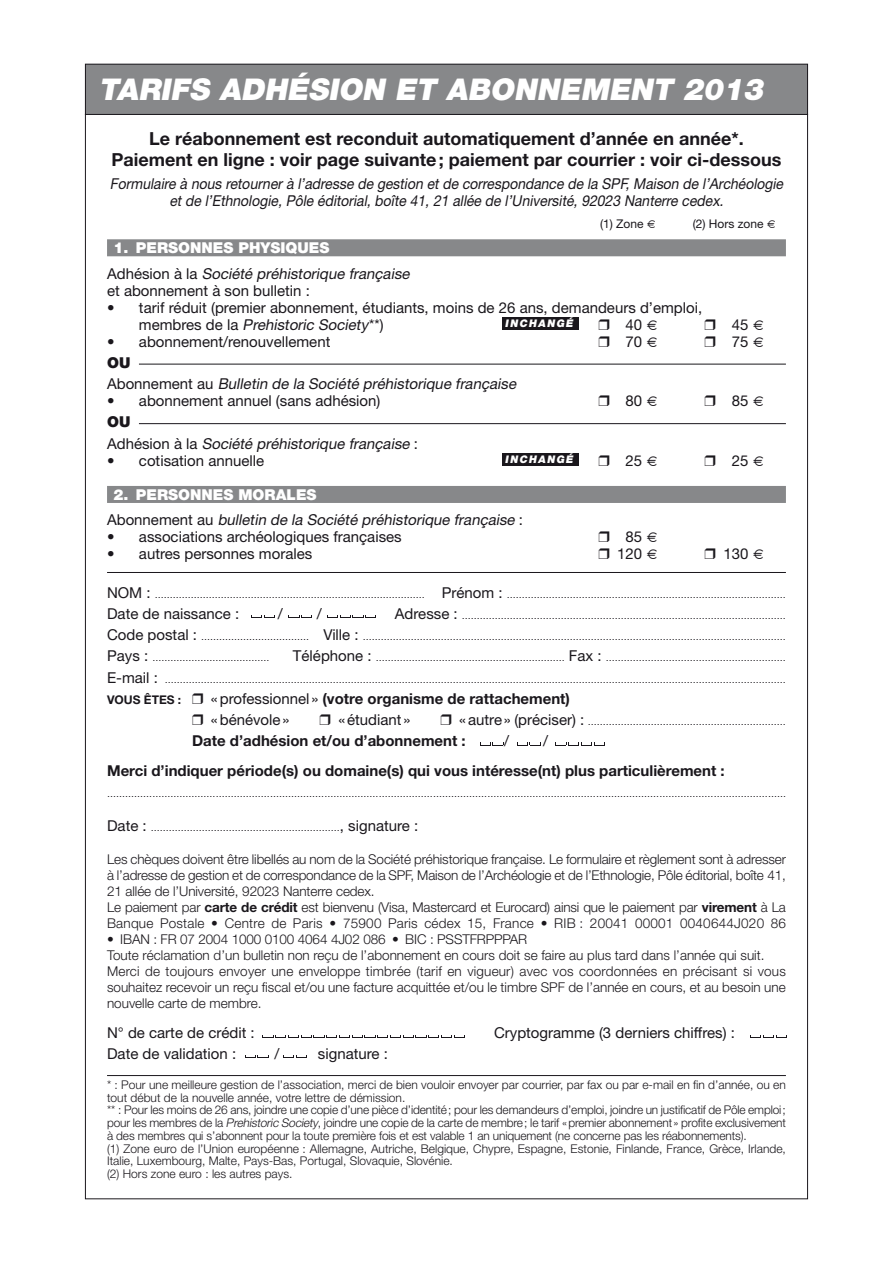
<style>
.page{position:relative;width:893px;height:1263px;background:#fff}
.page>*{position:absolute;margin:0;border:0;box-sizing:border-box;transform-origin:0 0}
.t1{font:italic 900 30px "Helvetica Neue";color:#fff}
.t2{font:700 18px/21.3px "Helvetica Neue";color:#1a171c;text-align:center}
.t3{font:15px/17px "Helvetica Neue";color:#1a171c}
.t4{font:italic 15px/25.5px "Helvetica Neue";color:#1a171c}
.t5{font:700 15px/21.3px "Helvetica Neue";color:#1a171c}
.t6{font:italic 15px/17px "Helvetica Neue";color:#1a171c;text-align:center;scale:.93 1}
.t7{font:300 13.5px/15.9px "Helvetica Neue";letter-spacing:-.005em;color:#1a171c}
.t8{font:300 12px/12.8px "Helvetica Neue";color:#1a171c}
.t9{font:12px "Helvetica Neue";color:#1a171c}
.t10{font:italic 900 10.5px "Helvetica Neue";color:#fff}
.t11{font:9px "Helvetica Neue";color:#1a171c}
.s1{font-family:"Charcoal"}
.s2{font-weight:900;font-style:normal;color:#fff}
.s3{font-style:normal}
.s4{font-style:italic}
.s5{font-weight:900;font-style:normal}
.s6{font-size:15px}
.s7{font-size:12px}
.s8{font-weight:400}
.s9{font-weight:700}
</style>
<div class="page">
<div style="left:107px;top:239px;width:679px;height:17px;background:#87888a"></div>
<hr style="left:139px;top:364px;width:647px;height:1px;background:#1a171c">
<hr style="left:139px;top:423px;width:647px;height:1px;background:#1a171c">
<div style="left:107px;top:486px;width:679px;height:17px;background:#87888a"></div>
<hr style="left:107px;top:572px;width:679px;height:1px;background:#1a171c">
<hr style="left:107px;top:1075px;width:679px;height:1px;background:#1a171c">
<div style="left:85px;top:64px;width:722px;height:50px;background:#87888a"></div>
<div style="left:85px;top:64px;width:723px;height:51px;border:1px solid #1a171c"></div>
<svg style="left:263px;top:1035px;width:202px;height:3px"></svg>
<svg style="left:245px;top:1055px;width:24px;height:3px"></svg>
<svg style="left:283px;top:1055px;width:24px;height:3px"></svg>
<svg style="left:750px;top:1035px;width:37px;height:3px"></svg>
<svg style="left:251px;top:615px;width:24px;height:3px"></svg>
<svg style="left:289px;top:615px;width:23px;height:3px"></svg>
<svg style="left:327px;top:615px;width:49px;height:3px"></svg>
<svg style="left:480px;top:743px;width:24px;height:3px"></svg>
<svg style="left:517px;top:743px;width:24px;height:3px"></svg>
<svg style="left:556px;top:743px;width:49px;height:3px"></svg>
<div style="left:502px;top:317px;width:76px;height:13px;background:#1a171c"></div>
<div style="left:502px;top:453px;width:76px;height:13px;background:#1a171c"></div>
<h1 class="t1" style="left:99px;top:71px;width:672px">TARIFS ADHÉSION ET ABONNEMENT 2013</h1>
<h2 class="t2" style="left:112px;top:127px;width:671px">Le réabonnement est reconduit automatiquement d’année en année*.<br>Paiement en ligne : voir page suivante; paiement par courrier : voir ci-dessous</h2>
<p class="t6" style="left:110px;top:175px;width:729px">Formulaire à nous retournerà l’adresse de gestion etde correspondance de la SPF,Maison de l’Archéologie etde l’Ethnologie,Pôle éditorial,boîte 41,21 allée de l’U niversité,92023 Nanterre cedex.</p>
<p class="t9" style="left:600px;top:216px;width:57px">(1) Zone <span class="s1">€</span></p>
<p class="t9" style="left:693px;top:216px;width:85px">(2) Hors zone <span class="s1">€</span></p>
<p class="t4" style="left:107px;top:235px;width:307px;text-indent:6px"><span class="s2">1. PERSONNES PHYSIQUES<br></span><span class="s3">A d h é s i o n à l a</span> Société préhistorique française</p>
<p class="t3" style="left:107px;top:282px;width:204px">et abonnement à son bulletin :</p>
<p class="t3" style="left:139px;top:299px;width:565px;text-indent:-32px">• tarif réduit (premier abonnement, étudiants, moins de 26 ans, demandeurs d’emploi, m e m b re s d e l a <span class="s4">Prehistoric Society</span>* *)</p>
<p class="t10" style="left:505px;top:317px;width:70px">INCHANGÉ</p>
<p class="t3" style="left:598px;top:316px;width:61px">❒ 40 <span class="s1">€</span></p>
<p class="t3" style="left:705px;top:316px;width:61px">❒ 45 <span class="s1">€</span></p>
<p class="t3" style="left:107px;top:333px;width:225px">• abonnement/renouvellement</p>
<p class="t3" style="left:598px;top:333px;width:61px">❒ 70 <span class="s1">€</span></p>
<p class="t3" style="left:705px;top:333px;width:61px">❒ 75 <span class="s1">€</span></p>
<p class="t4" style="left:107px;top:352px;width:414px;line-height:21.3px"><span class="s5">OU<br></span><span class="s3">A b o n n e m e n t a u</span> Bulletin de la Société préhistorique française</p>
<p class="t3" style="left:107px;top:392px;width:275px">• abonnement annuel (sans adhésion)</p>
<p class="t3" style="left:598px;top:392px;width:61px">❒ 80 <span class="s1">€</span></p>
<p class="t3" style="left:705px;top:392px;width:61px">❒ 85 <span class="s1">€</span></p>
<p class="t4" style="left:107px;top:411px;width:312px;line-height:21.3px"><span class="s5">OU<br></span><span class="s3">A d h é s i o n à l a</span> Société préhistorique française <span class="s3">:</span></p>
<p class="t3" style="left:107px;top:452px;width:159px">• cotisation annuelle</p>
<p class="t3" style="left:598px;top:452px;width:61px">❒ 25 <span class="s1">€</span></p>
<p class="t3" style="left:705px;top:452px;width:61px">❒ 25 <span class="s1">€</span></p>
<p class="t4" style="left:107px;top:481px;width:417px;text-indent:6px"><span class="s2">2. PERSONNES MORALES<br></span><span class="s3">A b o n n e m e n t a u</span> bulletin de la Société préhistorique française <span class="s3">:</span></p>
<p class="t3" style="left:107px;top:528px;width:296px">• associations archéologiques françaises</p>
<p class="t3" style="left:598px;top:528px;width:61px">❒ 85 <span class="s1">€</span></p>
<p class="t3" style="left:107px;top:545px;width:207px">• autres personnes morales</p>
<p class="t3" style="left:598px;top:545px;width:61px">❒ 120 <span class="s1">€</span></p>
<p class="t3" style="left:705px;top:545px;width:61px">❒ 130 <span class="s1">€</span></p>
<p class="t11" style="left:107px;top:589px;width:680px"><span class="s6">NOM :</span> ……………………………………………………………………………… <span class="s6">Prénom :</span> …………………………………………………………………………………</p>
<p class="t3" style="left:107px;top:605px;width:134px">Date de naissance :</p>
<p class="t3" style="left:278px;top:605px;width:6px">/</p>
<p class="t3" style="left:317px;top:605px;width:6px">/</p>
<p class="t11" style="left:395px;top:610px;width:392px"><span class="s6">Adresse :</span> ………………………………………………………………………………………………</p>
<p class="t11" style="left:107px;top:631px;width:680px"><span class="s6">Code postal :</span> ……………………………… <span class="s6">Ville :</span> ……………………………………………………………………………………………………………………………</p>
<p class="t11" style="left:107px;top:653px;width:680px"><span class="s6">Pays :</span> ………………………………… <span class="s6">Téléphone :</span> ……………………………………………………… <span class="s6">Fax :</span> ……………………………………………………</p>
<p class="t11" style="left:107px;top:674px;width:680px"><span class="s6">E-mail :</span> ………………………………………………………………………………………………………………………………………………………………………………………</p>
<p class="t5" style="left:192px;top:687px;width:379px;text-indent:-85px"><span class="s7">Vous êtes :</span> ❒ <span class="s8">«professionnel »</span> (votre organisme de rattachement) ❒ <span class="s8">«bénévole»</span></p>
<p class="t10" style="left:505px;top:453px;width:70px">INCHANGÉ</p>
<p class="t3" style="left:319px;top:711px;width:92px">❒ «étudiant »</p>
<p class="t11" style="left:440px;top:716px;width:347px">❒ <span class="s6">«autre» (préciser) :</span> …………………………………………………………</p>
<p class="t5" style="left:192px;top:730px;width:275px">Date d’adhésion et/ou d’abonnement :</p>
<p class="t3" style="left:504px;top:732px;width:6px">/</p>
<p class="t3" style="left:543px;top:732px;width:6px">/</p>
<p class="t5" style="left:107px;top:760px;width:619px">Merci d’indiquer période(s) ou domaine(s) qui vous intéresse(nt) plus particulièrement :</p>
<p class="t11" style="left:107px;top:789px;width:680px">………………………………………………………………………………………………………………………………………………………………………………………………………</p>
<p class="t11" style="left:107px;top:823px;width:313px"><span class="s6">Date :</span> ………………………………………………………<span class="s6">, signature :</span></p>
<p class="t7" style="left:107px;top:851px;width:680px">Les chèques doivent être libellés au nom de la Société préhistorique française. Le formulaire et règlement sont à adresser à l’adresse de gestion et de correspondance de la SPF, Maison de l’Archéologie et de l’Ethnologie, Pôle éditorial, boîte 41, 21 allée de l’Université, 92023 Nanterre cedex.<br>Le paiement par <span class="s9">carte de crédit</span> est bienvenu (Visa, Mastercard et Eurocard) ainsi que le paiement par <span class="s9">virement</span> à La Banque Postale • Centre de Paris • 75900 Paris cédex 15, France • RI B : 20041 00001 0040644J020 86</p>
<p class="t7" style="left:107px;top:931px;width:680px">• I BAN : FR 07 2004 1000 0100 4064 4J02 086 • BIC : PSSTFRPPPAR<br>Toute réclamation d’un bulletin non reçu de l’abonnement en cours doit se faire au plus tard dans l’année qui suit.<br>Merci de toujours envoyer une enveloppe timbrée (tarif en vigueur) avec vos coordonnées en précisant si vous souhaitez recevoir un reçu fiscal et/ou une facture acquittée et/ou le timbre SPF de l’année en cours, et au besoin une nouvelle carte de membre.</p>
<p class="t3" style="left:107px;top:1024px;width:149px">N° de carte de crédit :</p>
<p class="t3" style="left:494px;top:1024px;width:242px">Cryptogramme (3 derniers chiffres) :</p>
<p class="t3" style="left:107px;top:1045px;width:131px">Date de validation :</p>
<p class="t3" style="left:275px;top:1045px;width:6px">/</p>
<p class="t3" style="left:318px;top:1045px;width:72px">signature :</p>
<p class="t8" style="left:107px;top:1078px;width:680px">* : Pour une meilleure gestion de l’association, merci de bien vouloir envoyer par courrier, par fax ou par e-mail en fin d’année, ou en tout début de la nouvelle année, votre lettre de démission.<br>** : Pour les moins de 26 ans, joindre une copie d’une pièce d’identité; pour les demandeurs d’emploi, joindre un justificatif de Pôle emploi; pour les membres de la <span class="s4">Prehistoric Society</span>, joindre une copie de la carte de membre; le tarif «premier abonnement» profite exclusivement à des membres qui s’abonnent pour la toute première fois et est valable 1 an uniquement (ne concerne pas les réabonnements).<br>(1) Zone euro de l’Union européenne : Allemagne, Autriche, Belgique, Chypre, Espagne, Estonie, Finlande, France, Grèce, Irlande, Italie, Luxembourg, Malte, Pays-Bas, Portugal, Slovaquie, Slovénie.<br>(2) Hors zone euro : les autres pays.</p>
</div>
